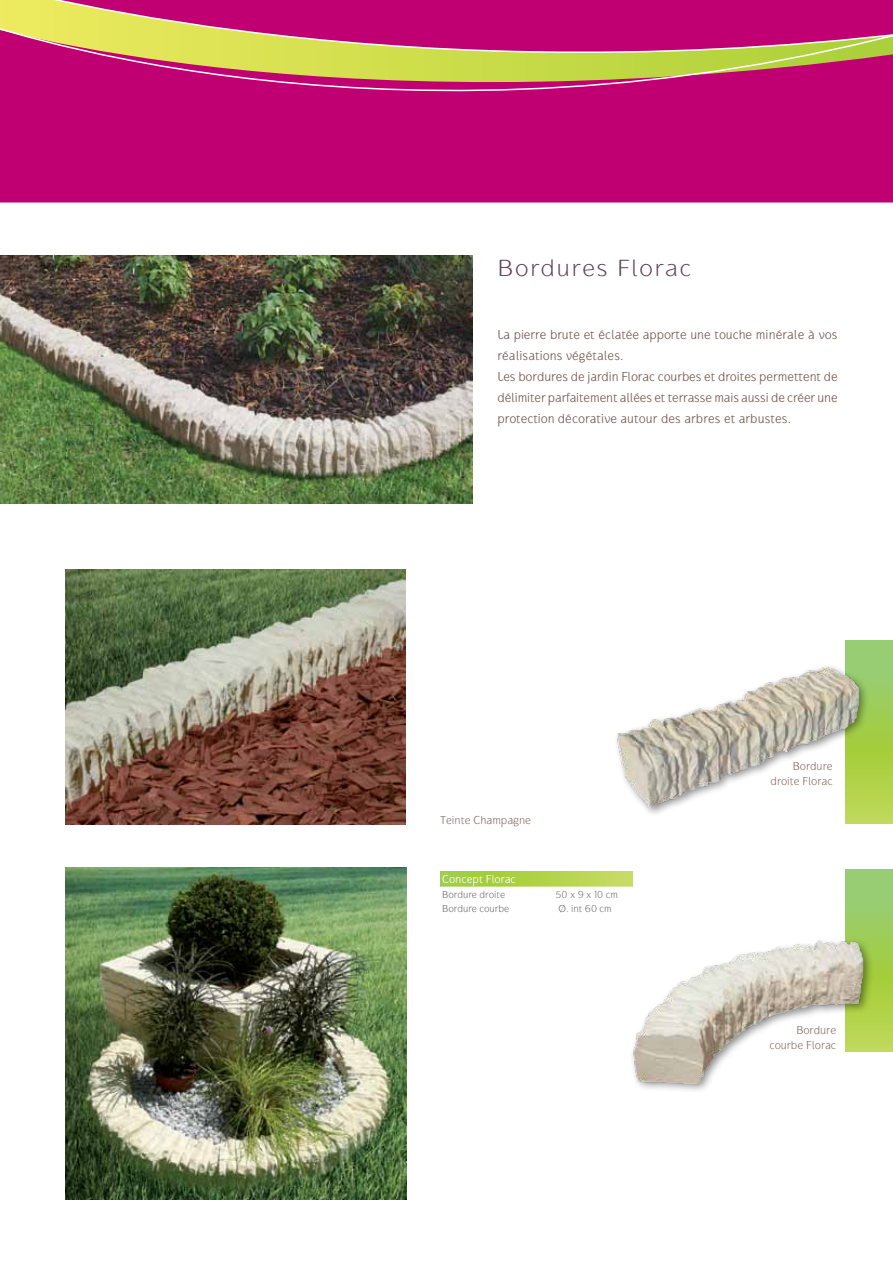
<style>
.page{position:relative;width:893px;height:1263px;background:#fff}
.page>*{position:absolute;margin:0;border:0;box-sizing:border-box;transform-origin:0 0}
.t1{font:100 24.3px "Gauntlet";letter-spacing:.05em;color:#603f4f;scale:1.11 1}
.t2{font:13.5px/21px "Gauntlet Classic";color:#74584e}
.t3{font:100 12px/14.4px "Gauntlet";color:#74584e;text-align:right}
.t4{font:12px "Gauntlet Classic";color:#fff}
.t5{font:100 10.5px "Gauntlet";color:#58595b}
</style>
<div class="page">
<div style="left:0;top:166px;width:893px;height:37px;background:#c00072"></div>
<svg style="left:0;top:0;width:893px;height:166px"></svg>
<svg style="left:845px;top:641px;width:47px;height:183px"></svg>
<div style="left:613px;top:663px;width:256px;height:155px;background:#000;opacity:.45"></div>
<img style="left:613px;top:659px;width:251px;height:151px">
<img style="left:0;top:255px;width:472px;height:248px">
<svg style="left:845px;top:869px;width:47px;height:183px"></svg>
<div style="left:629px;top:937px;width:246px;height:157px;background:#000;opacity:.45"></div>
<img style="left:630px;top:935px;width:237px;height:152px">
<img style="left:66px;top:867px;width:340px;height:332px">
<svg style="left:440px;top:872px;width:192px;height:15px"></svg>
<img style="left:66px;top:570px;width:340px;height:255px">
<h1 class="t1" style="left:497px;top:254px;width:176px">Bordures Florac</h1>
<p class="t2" style="left:497px;top:324px;width:342px">La pierre brute et éclatée apporte une touche minérale à vos réalisations végétales.<br>Les bordures de jardin Florac courbes et droites permettent de délimiter parfaitement allées et terrasse mais aussi de créer une protection décorative autour des arbres et arbustes.</p>
<p class="t3" style="left:440px;top:813px;width:93px">Teinte Champagne</p>
<p class="t4" style="left:442px;top:872px;width:75px">Concept Florac</p>
<p class="t5" style="left:442px;top:888px;width:64px">Bordure droite</p>
<p class="t5" style="left:556px;top:888px;width:64px">50 x 9 x 10 cm</p>
<p class="t5" style="left:442px;top:903px;width:69px">Bordure courbe</p>
<p class="t5" style="left:556px;top:903px;width:58px">♠Ø. int 60 cm</p>
<p class="t3" style="left:770px;top:759px;width:64px">Bordure droite Florac</p>
<p class="t3" style="left:769px;top:1023px;width:68px">Bordure courbe Florac</p>
</div>
